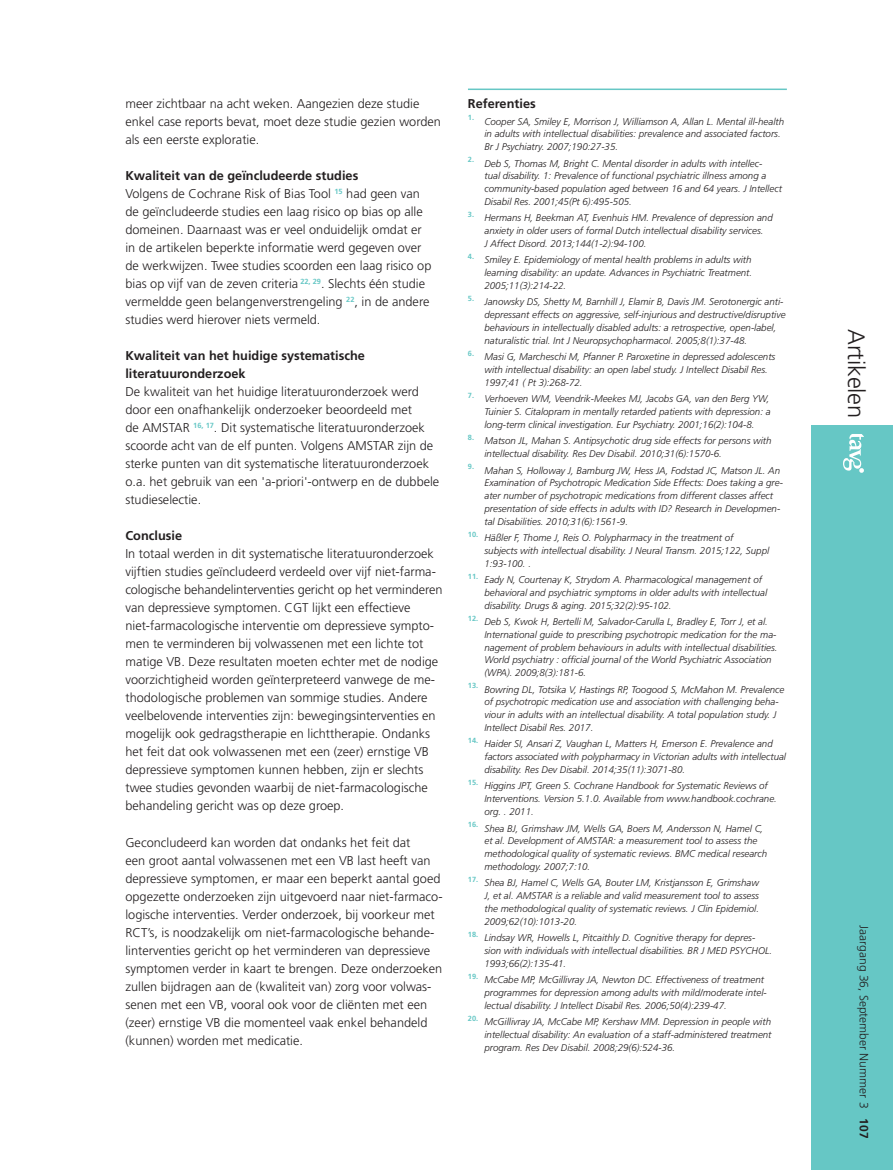
<style>
.page{position:relative;width:893px;height:1170px;background:#fff}
.page>*{position:absolute;margin:0;border:0;box-sizing:border-box;transform-origin:0 0}
.t1{font:300 23.7px "Frutiger LT Std";letter-spacing:-.01em;color:#231f20}
.platte_tekst{font:300 12.75px/18px "Frutiger LT Std";color:#231f20}
.tussenkop{font:700 12.75px/18px "Frutiger LT Std";color:#231f20}
.t2{font:300 12px "Frutiger LT Std";color:#231f20}
.VOETNOOT{font:italic 300 9.75px/12.8px "Frutiger LT Std";color:#231f20}
.s1{font-weight:700}
</style>
<div class="page">
<div style="left:811px;top:425px;width:82px;height:744px;background:#66c7c5"></div>
<svg style="left:843px;top:434px;width:21px;height:39px"></svg>
<hr style="left:468px;top:89px;width:319px;height:1px;background:#66c7c5">
<p class="platte_tekst" style="left:125px;top:95px;width:317px">meer zichtbaar na acht weken. Aangezien deze studie enkel case reports bevat, moet deze studie gezien worden als een eerste exploratie.</p>
<p class="tussenkop" style="left:125px;top:167px;width:234px">Kwaliteit van de geïncludeerde studies</p>
<p class="platte_tekst" style="left:125px;top:185px;width:307px">Volgens de Cochrane Risk of Bias Tool <sup>15</sup> had geen van de geïncludeerde studies een laag risico op bias op alle domeinen. Daarnaast was er veel onduidelijk omdat er in de artikelen beperkte informatie werd gegeven over de werkwijzen. Twee studies scoorden een laag risico op bias op vijf van de zeven criteria <sup>22,</sup> <sup>29</sup>. Slechts één studie vermeldde geen belangenverstrengeling <sup>22</sup>, in de andere studies werd hierover niets vermeld.</p>
<p class="tussenkop" style="left:125px;top:347px;width:241px">Kwaliteit van het huidige systematische literatuuronderzoek</p>
<p class="platte_tekst" style="left:125px;top:383px;width:315px">De kwaliteit van het huidige literatuuronderzoek werd door een onafhankelijk onderzoeker beoordeeld met<br>de AMSTAR <sup>16,</sup> <sup>17</sup>. Dit systematische literatuuronderzoek scoorde acht van de elf punten. Volgens AMSTAR zijn de sterke punten van dit systematische literatuuronderzoek o.a. het gebruik van een 'a-priori'-ontwerp en de dubbele studieselectie.</p>
<p class="tussenkop" style="left:125px;top:527px;width:58px">Conclusie</p>
<p class="platte_tekst" style="left:125px;top:545px;width:318px">In totaal werden in dit systematische literatuuronderzoek vijftien studies geïncludeerd verdeeld over vijf niet-farma&shy;cologische behandelinterventies gericht op het verminderen van depressieve symptomen. CGT lijkt een effectieve niet-farmacologische interventie om depressieve sympto&shy;men te verminderen bij volwassenen met een lichte tot matige VB. Deze resultaten moeten echter met de nodige voorzichtigheid worden geïnterpreteerd vanwege de me&shy;thodologische problemen van sommige studies. Andere veelbelovende interventies zijn: bewegingsinterventies en mogelijk ook gedragstherapie en lichttherapie. Ondanks het feit dat ook volwassenen met een (zeer) ernstige VB depressieve symptomen kunnen hebben, zijn er slechts twee studies gevonden waarbij de niet-farmacologische behandeling gericht was op deze groep.</p>
<p class="platte_tekst" style="left:125px;top:833px;width:319px">Geconcludeerd kan worden dat ondanks het feit dat<br>een groot aantal volwassenen met een VB last heeft van depressieve symptomen, er maar een beperkt aantal goed opgezette onderzoeken zijn uitgevoerd naar niet-farmaco&shy;logische interventies. Verder onderzoek, bij voorkeur met RCT’s, is noodzakelijk om niet-farmacologische behande&shy;linterventies gericht op het verminderen van depressieve symptomen verder in kaart te brengen. Deze onderzoeken zullen bijdragen aan de (kwaliteit van) zorg voor volwas&shy;senen met een VB, vooral ook voor de cliënten met een (zeer) ernstige VB die momenteel vaak enkel behandeld (kunnen) worden met medicatie.</p>
<p class="tussenkop" style="left:468px;top:95px;width:69px">Referenties</p>
<p class="VOETNOOT" style="left:484px;top:115px;width:301px;text-indent:-16px"><sup>1.</sup> Cooper SA, Smiley E, Morrison J, Williamson A, Allan L. Mental ill-health in adults with intellectual disabilities: prevalence and associated factors.<br>Br J Psychiatry. 2007;190:27-35.</p>
<p class="VOETNOOT" style="left:484px;top:157px;width:299px;text-indent:-16px"><sup>2.</sup> Deb S, Thomas M, Bright C. Mental disorder in adults with intellec-<br>tual disability. 1: Prevalence of functional psychiatric illness among a community-based population aged between 16 and 64 years. J Intellect Disabil Res. 2001;45(Pt 6):495-505.</p>
<p class="VOETNOOT" style="left:484px;top:212px;width:290px;text-indent:-16px"><sup>3.</sup> Hermans H, Beekman AT, Evenhuis HM. Prevalence of depression and anxiety in older users of formal Dutch intellectual disability services.<br>J Affect Disord. 2013;144(1-2):94-100.</p>
<p class="VOETNOOT" style="left:484px;top:254px;width:269px;text-align:justify;text-indent:-16px"><sup>4.</sup> Smiley E. Epidemiology of mental health problems in adults with learning disability: an update. Advances in Psychiatric Treatment.<br>2005;11(3):214-22.</p>
<p class="VOETNOOT" style="left:484px;top:296px;width:303px;text-indent:-16px"><sup>5.</sup> Janowsky DS, Shetty M, Barnhill J, Elamir B, Davis JM. Serotonergic anti&shy;depressant effects on aggressive, self-injurious and destructive/disruptive behaviours in intellectually disabled adults: a retrospective, open-label, naturalistic trial. Int J Neuropsychopharmacol. 2005;8(1):37-48.</p>
<p class="VOETNOOT" style="left:484px;top:350px;width:292px;text-indent:-16px"><sup>6.</sup> Masi G, Marcheschi M, Pfanner P. Paroxetine in depressed adolescents with intellectual disability: an open label study. J Intellect Disabil Res.<br>1997;41 ( Pt 3):268-72.</p>
<p class="VOETNOOT" style="left:484px;top:392px;width:288px;text-indent:-16px"><sup>7.</sup> Verhoeven WM, Veendrik-Meekes MJ, Jacobs GA, van den Berg YW,<br>Tuinier S. Citalopram in mentally retarded patients with depression: a long-term clinical investigation. Eur Psychiatry. 2001;16(2):104-8.</p>
<p class="VOETNOOT" style="left:484px;top:434px;width:289px;text-indent:-16px"><sup>8.</sup> Matson JL, Mahan S. Antipsychotic drug side effects for persons with intellectual disability. Res Dev Disabil. 2010;31(6):1570-6.</p>
<p class="VOETNOOT" style="left:484px;top:464px;width:300px;text-indent:-16px"><sup>9.</sup> Mahan S, Holloway J, Bamburg JW, Hess JA, Fodstad JC, Matson JL. An Examination of Psychotropic Medication Side Effects: Does taking a gre&shy;ater number of psychotropic medications from different classes affect presentation of side effects in adults with ID? Research in Developmen&shy;tal Disabilities. 2010;31(6):1561-9.</p>
<p class="VOETNOOT" style="left:484px;top:531px;width:286px;text-indent:-16px"><sup>10.</sup> Häßler F, Thome J, Reis O. Polypharmacy in the treatment of<br>subjects with intellectual disability. J Neural Transm. 2015;122, Suppl<br>1:93-100. .</p>
<p class="VOETNOOT" style="left:484px;top:573px;width:284px;text-indent:-16px"><sup>11.</sup> Eady N, Courtenay K, Strydom A. Pharmacological management of behavioral and psychiatric symptoms in older adults with intellectual disability. Drugs &amp; aging. 2015;32(2):95-102.</p>
<p class="VOETNOOT" style="left:484px;top:615px;width:295px;text-indent:-16px"><sup>12.</sup> Deb S, Kwok H, Bertelli M, Salvador-Carulla L, Bradley E, Torr J, et al.<br>International guide to prescribing psychotropic medication for the ma&shy;nagement of problem behaviours in adults with intellectual disabilities.<br>World psychiatry : official journal of the World Psychiatric Association (WPA). 2009;8(3):181-6.</p>
<p class="VOETNOOT" style="left:484px;top:683px;width:302px;text-indent:-16px"><sup>13.</sup> Bowring DL, Totsika V, Hastings RP, Toogood S, McMahon M. Prevalence of psychotropic medication use and association with challenging beha&shy;viour in adults with an intellectual disability. A total population study. J Intellect Disabil Res. 2017.</p>
<p class="VOETNOOT" style="left:484px;top:737px;width:303px;text-indent:-16px"><sup>14.</sup> Haider SI, Ansari Z, Vaughan L, Matters H, Emerson E. Prevalence and factors associated with polypharmacy in Victorian adults with intellectual disability. Res Dev Disabil. 2014;35(11):3071-80.</p>
<p class="VOETNOOT" style="left:484px;top:779px;width:294px;text-indent:-16px"><sup>15.</sup> Higgins JPT, Green S. Cochrane Handbook for Systematic Reviews of<br>Interventions. Version 5.1.0. Available from www.handbook.cochrane. org. . 2011.</p>
<p class="VOETNOOT" style="left:484px;top:821px;width:284px;text-indent:-16px"><sup>16.</sup> Shea BJ, Grimshaw JM, Wells GA, Boers M, Andersson N, Hamel C, et al. Development of AMSTAR: a measurement tool to assess the methodological quality of systematic reviews. BMC medical research methodology. 2007;7:10.</p>
<p class="VOETNOOT" style="left:484px;top:876px;width:276px;text-align:justify;text-indent:-16px"><sup>17.</sup> Shea BJ, Hamel C, Wells GA, Bouter LM, Kristjansson E, Grimshaw J, et al. AMSTAR is a reliable and valid measurement tool to assess the methodological quality of systematic reviews. J Clin Epidemiol.<br>2009;62(10):1013-20.</p>
<p class="VOETNOOT" style="left:484px;top:931px;width:289px;text-indent:-16px"><sup>18.</sup> Lindsay WR, Howells L, Pitcaithly D. Cognitive therapy for depres&shy;sion with individuals with intellectual disabilities. BR J MED PSYCHOL.<br>1993;66(2):135-41.</p>
<p class="VOETNOOT" style="left:484px;top:973px;width:284px;text-indent:-16px"><sup>19.</sup> McCabe MP, McGillivray JA, Newton DC. Effectiveness of treatment programmes for depression among adults with mild/moderate intel&shy;lectual disability. J Intellect Disabil Res. 2006;50(4):239-47.</p>
<p class="VOETNOOT" style="left:484px;top:1015px;width:289px;text-align:justify;text-indent:-16px"><sup>20.</sup> McGillivray JA, McCabe MP, Kershaw MM. Depression in people with intellectual disability: An evaluation of a staff-administered treatment program. Res Dev Disabil. 2008;29(6):524-36.</p>
<p class="t1" style="left:870px;top:329px;width:91px;rotate:90deg">Artikelen</p>
<p class="t2" style="left:871px;top:925px;width:214px;rotate:90deg">Jaargang 36, September Nummer 3 <span class="s1">107</span></p>
</div>
